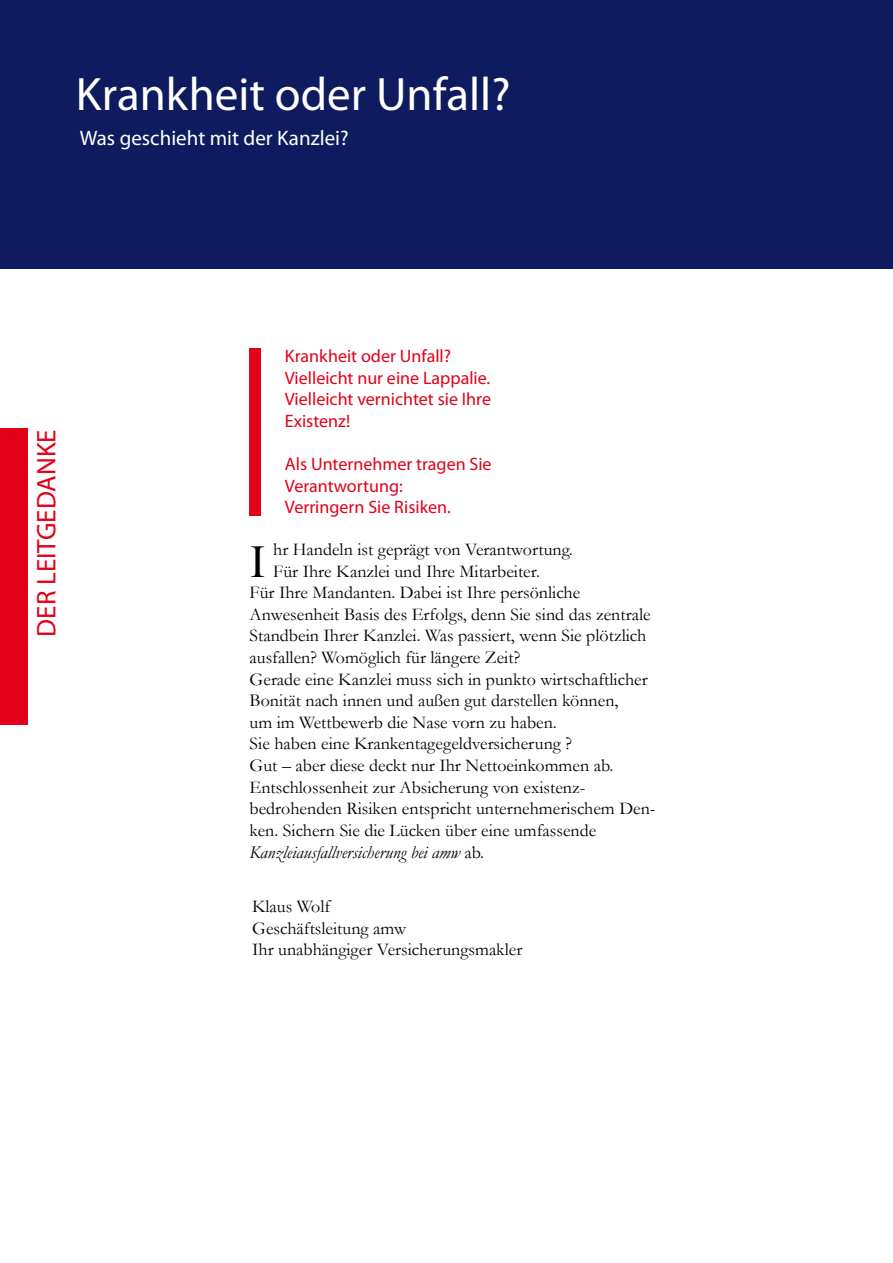
<style>
.page{position:relative;width:893px;height:1263px;background:#fff}
.page>*{position:absolute;margin:0;border:0;box-sizing:border-box;transform-origin:0 0}
.t1{font:47.1px "Myriad Pro";color:#fff}
.t2{font:45.6px "Times New Roman";color:#000}
.t3{font:27px "Myriad Pro";color:#e2001a}
.t4{font:21px "Myriad Pro";color:#fff}
.t5{font:18px/21.6px "Garamond";color:#000}
.t6{font:18px/21.6px "Myriad Pro";color:#e2001a}
.t7{font:italic 18px "Garamond";color:#000}
.s1{font-style:normal}
</style>
<div class="page">
<div style="left:0;top:0;width:893px;height:269px;background:#0f1b5f"></div>
<div style="left:250px;top:348px;width:11px;height:168px;background:#e2001a"></div>
<div style="left:0;top:428px;width:27px;height:297px;background:#e2001a"></div>
<h1 class="t1" style="left:76px;top:65px;width:436px">Krankheit oder Unfall?</h1>
<p class="t4" style="left:80px;top:125px;width:270px">Was geschieht mit der Kanzlei?</p>
<h3 class="t3" style="left:30px;top:637px;width:209px;rotate:-90deg">DER LEITGEDANKE</h3>
<p class="t6" style="left:285px;top:345px;width:208px">Krankheit oder Unfall?<br>Vielleicht nur eine Lappalie.<br>Vielleicht vernichtet sie Ihre<br>Existenz!</p>
<p class="t6" style="left:285px;top:453px;width:208px">Als Unternehmer tragen Sie<br>Verantwortung:<br>Verringern Sie Risiken.</p>
<p class="t5" style="left:273px;top:538px;width:301px">hr Handeln ist geprägt von Verantwortung.</p>
<p class="t5" style="left:273px;top:560px;width:268px">Für Ihre Kanzlei und Ihre Mitarbeiter.</p>
<p class="t5" style="left:250px;top:581px;width:332px">Für Ihre Mandanten. Dabei ist Ihre persönliche</p>
<p class="t5" style="left:250px;top:603px;width:402px">Anwesenheit Basis des Erfolgs, denn Sie sind das zentrale</p>
<p class="t5" style="left:250px;top:624px;width:398px">Standbein Ihrer Kanzlei. Was passiert, wenn Sie plötzlich</p>
<p class="t5" style="left:250px;top:646px;width:272px">ausfallen? Womöglich für längere Zeit?</p>
<p class="t5" style="left:250px;top:668px;width:400px">Gerade eine Kanzlei muss sich in punkto wirtschaftlicher</p>
<p class="t5" style="left:250px;top:689px;width:370px">Bonität nach innen und außen gut darstellen können,</p>
<p class="t5" style="left:250px;top:711px;width:309px">um im Wettbewerb die Nase vorn zu haben.</p>
<p class="t5" style="left:250px;top:732px;width:324px">Sie haben eine Krankentagegeldversicherung ?</p>
<p class="t5" style="left:250px;top:754px;width:365px">Gut – aber diese deckt nur Ihr Nettoeinkommen ab.</p>
<p class="t5" style="left:250px;top:776px;width:337px">Entschlossenheit zur Absicherung von existenz-</p>
<p class="t5" style="left:250px;top:797px;width:407px">bedrohenden Risiken entspricht unternehmerischem Den-</p>
<p class="t5" style="left:250px;top:819px;width:348px">ken. Sichern Sie die Lücken über eine umfassende</p>
<p class="t7" style="left:250px;top:840px;width:236px">Kanzleiausfallversicherung bei amw <span class="s1">ab.</span></p>
<h2 class="t2" style="left:250px;top:531px;width:17px">I</h2>
<p class="t5" style="left:252px;top:895px;width:272px">Klaus Wolf<br>Geschäftsleitung amw<br>Ihr unabhängiger Versicherungsmakler</p>
</div>
